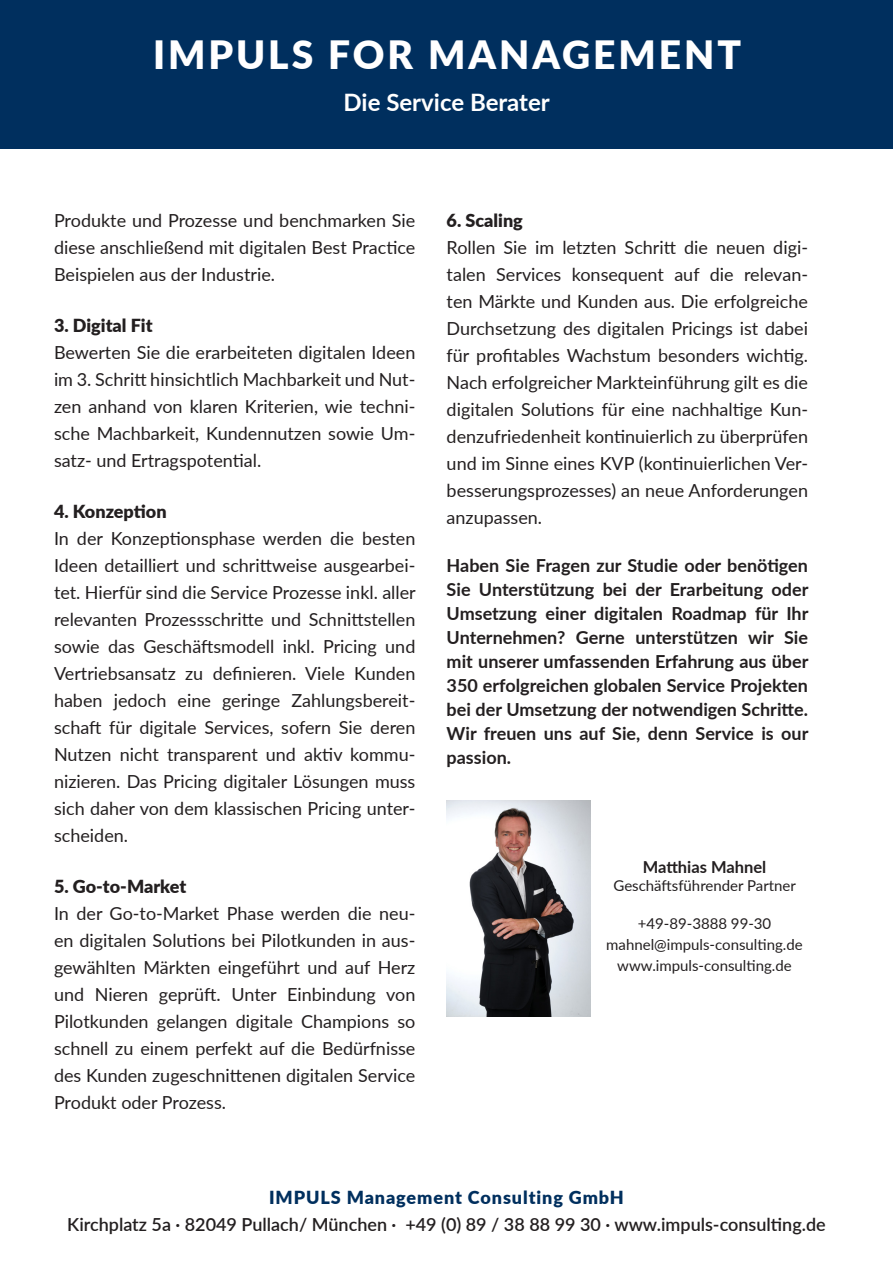
<style>
.page{position:relative;width:893px;height:1263px;background:#fff}
.page>*{position:absolute;margin:0;border:0;box-sizing:border-box;transform-origin:0 0}
.t1{font:900 39px "Lato";letter-spacing:.075em;color:#fff}
.t2{font:700 24px "Lato";color:#fff}
.t3{font:18px/27px "Lato";color:#231f20;text-align:justify}
.t4{font:700 18px/24px "Lato";color:#231f20;text-align:justify}
.t5{font:600 18px "Lato";color:#231f20}
.t6{font:900 18px "Lato";color:#231f20}
.t7{font:900 18px "Lato";letter-spacing:.05em;color:#002f5e}
.t8{font:700 16.5px "Lato";color:#231f20}
.t9{font:15px "Lato";color:#231f20}
</style>
<div class="page">
<img style="left:447px;top:800px;width:143px;height:216px">
<div style="left:0;top:0;width:893px;height:149px;background:#002f5e"></div>
<p class="t1" style="left:153px;top:26px;width:590px">IMPULS FOR MANAGEMENT</p>
<p class="t2" style="left:344px;top:85px;width:208px">Die Service Berater</p>
<p class="t3" style="left:54px;top:206px;width:363px">Produkte und Prozesse und benchmarken Sie diese anschließend mit digitalen Best Practice Beispielen aus der Industrie.</p>
<p class="t6" style="left:54px;top:312px;width:100px">3. Digital Fit</p>
<p class="t3" style="left:54px;top:338px;width:363px">Bewerten Sie die erarbeiteten digitalen Ideen im 3. Schritt hinsichtlich Machbarkeit und Nut&shy;zen anhand von klaren Kriterien, wie techni&shy;sche Machbarkeit, Kundennutzen sowie Um&shy;satz- und Ertragspotential.</p>
<p class="t6" style="left:54px;top:498px;width:114px">4. Konzeption</p>
<p class="t3" style="left:54px;top:524px;width:363px">In der Konzeptionsphase werden die besten Ideen detailliert und schrittweise ausgearbei&shy;tet. Hierfür sind die Service Prozesse inkl. aller relevanten Prozessschritte und Schnittstellen sowie das Geschäftsmodell inkl. Pricing und Vertriebsansatz zu definieren. Viele Kunden haben jedoch eine geringe Zahlungsbereit&shy;schaft für digitale Services, sofern Sie deren Nutzen nicht transparent und aktiv kommu&shy;nizieren. Das Pricing digitaler Lösungen muss sich daher von dem klassischen Pricing unter&shy;scheiden.</p>
<p class="t6" style="left:54px;top:873px;width:134px">5. Go-to-Market</p>
<p class="t3" style="left:54px;top:899px;width:363px">In der Go-to-Market Phase werden die neu&shy;en digitalen Solutions bei Pilotkunden in aus&shy;gewählten Märkten eingeführt und auf Herz und Nieren geprüft. Unter Einbindung von Pilotkunden gelangen digitale Champions so schnell zu einem perfekt auf die Bedürfnisse des Kunden zugeschnittenen digitalen Service Produkt oder Prozess.</p>
<p class="t6" style="left:447px;top:207px;width:78px">6. Scaling</p>
<p class="t3" style="left:447px;top:233px;width:363px">Rollen Sie im letzten Schritt die neuen digi&shy;talen Services konsequent auf die relevan&shy;ten Märkte und Kunden aus. Die erfolgreiche Durchsetzung des digitalen Pricings ist dabei für profitables Wachstum besonders wichtig.<br>Nach erfolgreicher Markteinführung gilt es die digitalen Solutions für eine nachhaltige Kun&shy;denzufriedenheit kontinuierlich zu überprüfen und im Sinne eines KVP (kontinuierlichen Ver&shy;besserungsprozesses) an neue Anforderungen anzupassen.</p>
<p class="t4" style="left:447px;top:553px;width:363px">Haben Sie Fragen zur Studie oder benötigen Sie Unterstützung bei der Erarbeitung oder Umsetzung einer digitalen Roadmap für Ihr Unternehmen? Gerne unterstützen wir Sie mit unserer umfassenden Erfahrung aus über 350 erfolgreichen globalen Service Projekten bei der Umsetzung der notwendigen Schritte.<br>Wir freuen uns auf Sie, denn Service is our passion.</p>
<p class="t8" style="left:643px;top:855px;width:125px">Matthias Mahnel</p>
<p class="t9" style="left:613px;top:875px;width:184px">Geschäftsführender Partner</p>
<p class="t9" style="left:638px;top:912px;width:135px">+49-89-3888 99-30</p>
<p class="t9" style="left:606px;top:933px;width:198px">mahnel@impuls-consulting.de</p>
<p class="t9" style="left:617px;top:954px;width:176px">www.impuls-consulting.de</p>
<p class="t7" style="left:269px;top:1184px;width:356px">IMPULS Management Consulting GmbH</p>
<p class="t5" style="left:67px;top:1211px;width:760px">Kirchplatz 5a · 82049 Pullach/ München · +49 (0) 89 / 38 88 99 30 · www.impuls-consulting.de</p>
</div>
